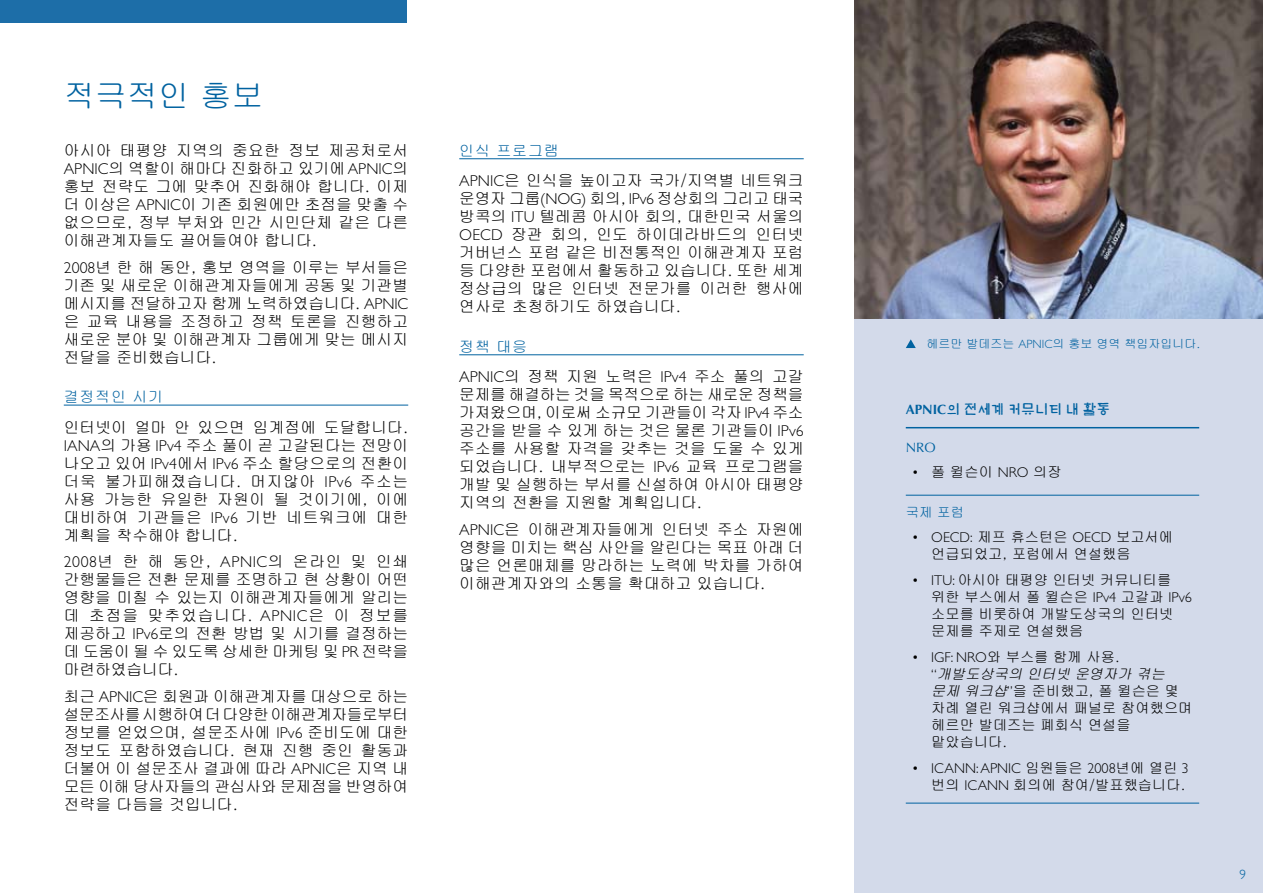
<style>
.page{position:relative;width:1263px;height:893px;background:#fff}
.page>*{position:absolute;margin:0;border:0;box-sizing:border-box;transform-origin:0 0}
.t1{font:31.5px "Gulim";color:#0062a0}
.t2{font:15.75px/18px "Gulim";letter-spacing:.005em;color:#000;text-align:justify}
.t3{font:15px "Gulim";letter-spacing:.05em;color:#0062a0}
.t4{font:14.25px/17.1px "Gulim";color:#000}
.t5{font:300 14.25px "Gill Sans";color:#000}
.t6{font:13.5px "Munhwa Hoonmin Std";color:#0062a0}
.t7{font:13.5px "Gulim";color:#0062a0}
.t8{font:13.5px "Optima";color:#0062a0}
.t9{font:300 13.5px "Gill Sans";color:#0062a0}
.t10{font:12px "Gulim";color:#0062a0}
.s1{font-family:"Gill Sans";font-weight:300}
.s2{font-family:"Optima";font-weight:700}
.s3{font-family:"Gulim";font-weight:400}
.s4{font-style:italic}
</style>
<div class="page">
<div style="left:855px;top:0;width:408px;height:893px;background:#d3daea"></div>
<div style="left:0;top:0;width:407px;height:22px;background:#1d6ea8"></div>
<img style="left:855px;top:0;width:408px;height:319px">
<svg style="left:906px;top:339px;width:10px;height:9px"></svg>
<hr style="left:64px;top:405px;width:344px;height:1px;background:#0062a0">
<hr style="left:459px;top:158px;width:345px;height:1px;background:#0062a0">
<hr style="left:459px;top:355px;width:345px;height:1px;background:#0062a0">
<hr style="left:906px;top:495px;width:293px;height:1px;background:#0062a0">
<hr style="left:906px;top:427px;width:293px;height:1px;background:#0062a0">
<hr style="left:906px;top:803px;width:293px;height:1px;background:#0062a0">
<h1 class="t1" style="left:64px;top:80px;width:201px">적극적인 홍보</h1>
<p class="t2" style="left:64px;top:141px;width:346px">아시아 태평양 지역의 중요한 정보 제공처로서 <span class="s1">APNIC</span>의 역할이 해마다 진화하고 있기에 <span class="s1">APNIC</span>의 홍보 전략도 그에 맞추어 진화해야 합니다. 이제 더 이상은 <span class="s1">APNIC</span>이 기존 회원에만 초점을 맞출 수 없으므로, 정부 부처와 민간 시민단체 같은 다른 이해관계자들도 끌어들여야 합니다.</p>
<p class="t2" style="left:64px;top:258px;width:346px"><span class="s1">2008</span>년 한 해 동안, 홍보 영역을 이루는 부서들은 기존 및 새로운 이해관계자들에게 공동 및 기관별 메시지를 전달하고자 함께 노력하였습니다. <span class="s1">APNIC </span>은 교육 내용을 조정하고 정책 토론을 진행하고 새로운 분야 및 이해관계자 그룹에게 맞는 메시지 전달을 준비했습니다.</p>
<p class="t3" style="left:64px;top:389px;width:101px">결정적인 시기</p>
<p class="t2" style="left:64px;top:418px;width:346px">인터넷이 얼마 안 있으면 임계점에 도달합니다.<br><span class="s1">IANA</span>의 가용 <span class="s1">IPv4</span> 주소 풀이 곧 고갈된다는 전망이 나오고 있어 <span class="s1">IPv4</span>에서 <span class="s1">IPv6</span> 주소 할당으로의 전환이 더욱 불가피해졌습니다. 머지않아 <span class="s1">IPv6</span> 주소는 사용 가능한 유일한 자원이 될 것이기에, 이에 대비하여 기관들은 <span class="s1">IPv6</span> 기반 네트워크에 대한 계획을 착수해야 합니다.</p>
<p class="t2" style="left:64px;top:553px;width:346px"><span class="s1">2008</span>년 한 해 동안, <span class="s1">APNIC</span>의 온라인 및 인쇄 간행물들은 전환 문제를 조명하고 현 상황이 어떤 영향을 미칠 수 있는지 이해관계자들에게 알리는 데 초점을 맞추었습니다. <span class="s1">APNIC</span>은 이 정보를 제공하고 <span class="s1">IPv6</span>로의 전환 방법 및 시기를 결정하는 데 도움이 될 수 있도록 상세한 마케팅 및 <span class="s1">PR</span> 전략을 마련하였습니다.</p>
<p class="t2" style="left:64px;top:687px;width:346px">최근 <span class="s1">APNIC</span>은 회원과 이해관계자를 대상으로 하는 설문조사를 시행하여 더 다양한 이해관계자들로부터 정보를 얻었으며, 설문조사에 <span class="s1">IPv6</span> 준비도에 대한 정보도 포함하였습니다. 현재 진행 중인 활동과 더불어 이 설문조사 결과에 따라 <span class="s1">APNIC</span>은 지역 내 모든 이해 당사자들의 관심사와 문제점을 반영하여 전략을 다듬을 것입니다.</p>
<p class="t3" style="left:459px;top:143px;width:101px">인식 프로그램</p>
<p class="t2" style="left:459px;top:172px;width:346px"><span class="s1">APNIC</span>은 인식을 높이고자 국가/지역별 네트워크 운영자 그룹<span class="s1">(NOG)</span> 회의, <span class="s1">IPv6</span> 정상회의 그리고 태국 방콕의 <span class="s1">ITU</span> 텔레콤 아시아 회의, 대한민국 서울의 <span class="s1">OECD</span> 장관 회의, 인도 하이데라바드의 인터넷 거버넌스 포럼 같은 비전통적인 이해관계자 포럼 등 다양한 포럼에서 활동하고 있습니다. 또한 세계 정상급의 많은 인터넷 전문가를 이러한 행사에 연사로 초청하기도 하였습니다.</p>
<p class="t3" style="left:459px;top:339px;width:69px">정책 대응</p>
<p class="t2" style="left:459px;top:368px;width:346px"><span class="s1">APNIC</span>의 정책 지원 노력은 <span class="s1">IPv4</span> 주소 풀의 고갈 문제를 해결하는 것을 목적으로 하는 새로운 정책을 가져왔으며, 이로써 소규모 기관들이 각자 <span class="s1">IPv4</span> 주소 공간을 받을 수 있게 하는 것은 물론 기관들이 <span class="s1">IPv6 </span>주소를 사용할 자격을 갖추는 것을 도울 수 있게 되었습니다. 내부적으로는 <span class="s1">IPv6</span> 교육 프로그램을 개발 및 실행하는 부서를 신설하여 아시아 태평양 지역의 전환을 지원할 계획입니다.</p>
<p class="t2" style="left:459px;top:520px;width:346px"><span class="s1">APNIC</span>은 이해관계자들에게 인터넷 주소 자원에 영향을 미치는 핵심 사안을 알린다는 목표 아래 더 많은 언론매체를 망라하는 노력에 박차를 가하여 이해관계자와의 소통을 확대하고 있습니다.</p>
<p class="t10" style="left:926px;top:338px;width:275px">헤르만 발데즈는 <span class="s1">APNIC</span>의 홍보 영역 책임자입니다.</p>
<p class="t6" style="left:906px;top:402px;width:206px"><span class="s2">APNIC</span>의 전세계 커뮤니티 내 활동</p>
<p class="t8" style="left:906px;top:439px;width:31px">NRO</p>
<p class="t4" style="left:912px;top:464px;width:151px"><span class="s1">•</span> 폴 윌슨이 <span class="s1">NRO</span> 의장</p>
<p class="t7" style="left:906px;top:505px;width:60px">국제 포럼</p>
<p class="t5" style="left:912px;top:529px;width:263px">• OECD: <span class="s3">제프 휴스턴은</span> OECD <span class="s3">보고서에</span></p>
<p class="t4" style="left:931px;top:546px;width:201px">언급되었고, 포럼에서 연설했음</p>
<p class="t4" style="left:931px;top:571px;width:262px;text-indent:-19px"><span class="s1">• ITU:</span> 아시아 태평양 인터넷 커뮤니티를 위한 부스에서 폴 윌슨은 <span class="s1">IPv4</span> 고갈과 <span class="s1">IPv6 </span>소모를 비롯하여 개발도상국의 인터넷 문제를 주제로 연설했음</p>
<p class="t4" style="left:931px;top:648px;width:263px;text-indent:-19px"><span class="s1">• IGF: NRO</span>와 부스를 함께 사용.<br><span class="s1">“</span> <span class="s4">개발도상국의 인터넷 운영자가 겪는 문제 워크샵</span><span class="s1">”</span>을 준비했고, 폴 윌슨은 몇 차례 열린 워크샵에서 패널로 참여했으며 헤르만 발데즈는 폐회식 연설을 맡았습니다.</p>
<p class="t5" style="left:912px;top:760px;width:278px">• ICANN:APNIC <span class="s3">임원들은</span> 2008<span class="s3">년에 열린</span> 3</p>
<p class="t4" style="left:931px;top:776px;width:256px">번의 <span class="s1">ICANN</span> 회의에 참여/발표했습니다.</p>
<p class="t9" style="left:1239px;top:867px;width:8px">9</p>
</div>
